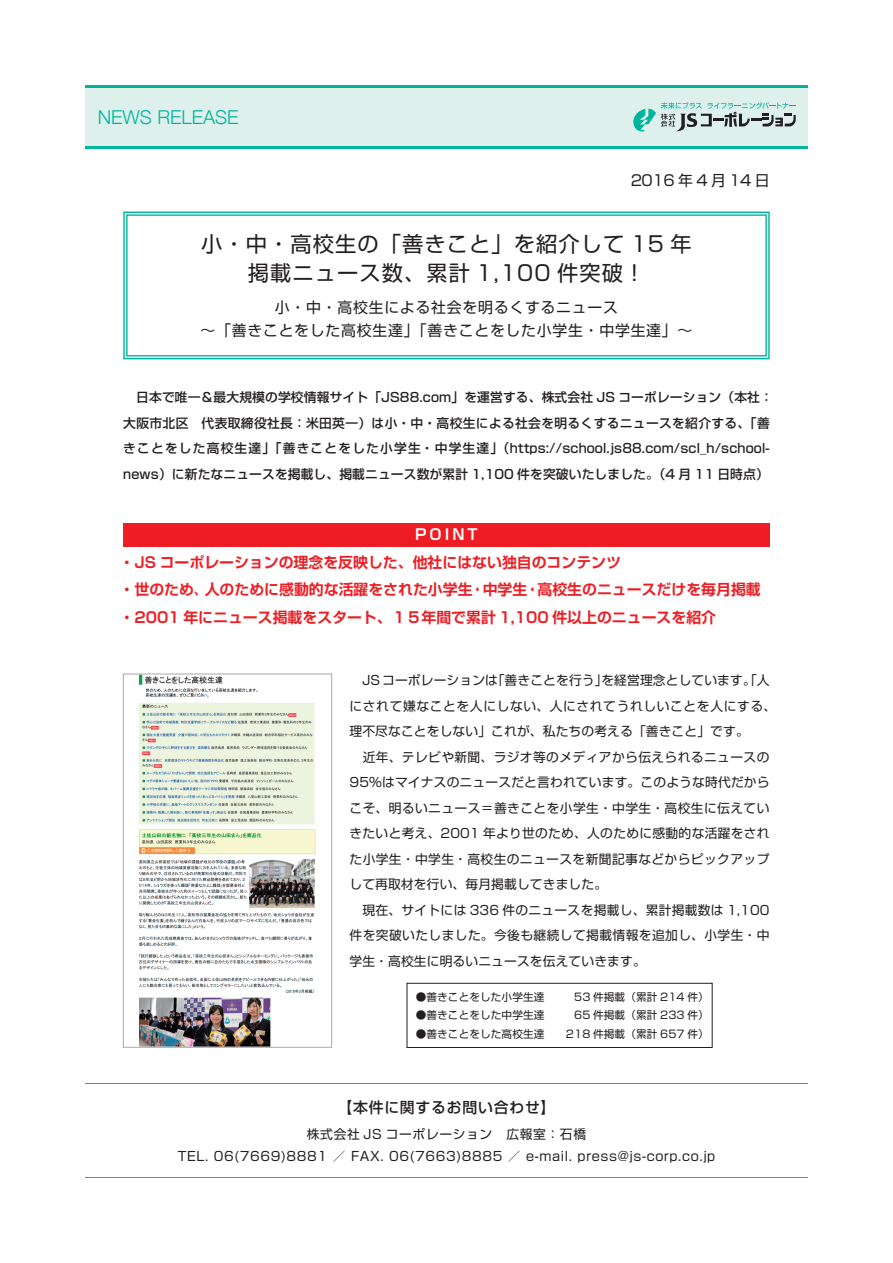
<style>
.page{position:relative;width:893px;height:1263px;background:#fff}
.page>*{position:absolute;margin:0;border:0;box-sizing:border-box;transform-origin:0 0}
.t1{font:21.3px/29.7px "Shin Go Pro";letter-spacing:.05em;color:#231f20;text-align:center}
.t2{font:300 19.2px "Helvetica Neue";color:#00b59d}
.t3{font:700 14.85px/27.6px "Shin Go Pro De";color:#ee1d23}
.t4{font:14.85px/23.4px "Shin Go Pro";letter-spacing:.05em;color:#231f20;text-align:center}
.t5{font:500 14.85px "Shin Go Pro";letter-spacing:.05em;color:#231f20}
.t6{font:700 14.85px "Shin Go Pro De";letter-spacing:.2em;color:#fff}
.t7{font:12.75px/25.5px "Shin Go Pro";letter-spacing:.03em;color:#231f20}
.t8{font:500 12.75px/25.5px "Shin Go Pro";letter-spacing:.01em;color:#231f20}
.t9{font:12.75px/22.4px "Shin Go Pro";letter-spacing:.05em;color:#231f20;text-align:center}
.t10{font:500 12.75px "Shin Go Pro";letter-spacing:.09em;color:#231f20}
.t11{font:12.75px "Shin Go Pro";letter-spacing:.01em;color:#231f20}
.t12{font:10.65px "Shin Go Pro";letter-spacing:.01em;color:#231f20}
</style>
<div class="page">
<div style="left:85px;top:87px;width:723px;height:60px;background:#ddf0ec"></div>
<svg style="left:123px;top:211px;width:647px;height:149px"></svg>
<div style="left:126px;top:214px;width:641px;height:142px;border:1px solid #00b59d"></div>
<div style="left:407px;top:983px;width:305px;height:65px;border:1px solid #231f20"></div>
<hr style="left:85px;top:85px;width:723px;height:2px;background:#00b59d">
<hr style="left:85px;top:1083px;width:723px;height:1px;background:#00b59d">
<hr style="left:85px;top:1177px;width:723px;height:1px;background:#00b59d">
<hr style="left:85px;top:147px;width:723px;height:2px;background:#00b59d">
<svg style="left:633px;top:102px;width:163px;height:30px"></svg>
<div style="left:123px;top:523px;width:647px;height:23px;background:#ee1d23"></div>
<img style="left:139px;top:676px;width:177px;height:369px">
<div style="left:123px;top:674px;width:209px;height:373px;border:1px solid #a8a9ad"></div>
<h2 class="t2" style="left:98px;top:105px;width:142px">NEWS RELEASE</h2>
<p class="t4" style="left:631px;top:167px;width:140px">2016年 4 月 14 日</p>
<h1 class="t1" style="left:201px;top:226px;width:492px">小・中・高校生の「善きこと」を紹介して 15 年掲載ニュース数、累計 1,100 件突破!</h1>
<p class="t4" style="left:201px;top:294px;width:493px">小・中・高校生による社会を明るくするニュース<br>～「善きことをした高校生達」「善きことをした小学生・中学生達「~</p>
<p class="t8" style="left:123px;top:383px;width:651px">　日本で唯一＆最大規模の学校情報サイト「JS88.com」を運営する、株式会社 JS コーポレーション（本社：大阪市北区　代表取締役社長：米田英一）は小・中・高校生による社会を明るくするニュースを紹介する、「善</p>
<p class="t8" style="left:123px;top:459px;width:647px">news）に新たなニュースを掲載し、掲載ニュース数が累計 1,100 件を突破いたしました。（4 月 11 日時点(</p>
<p class="t10" style="left:123px;top:438px;width:648px">きことをした高校生達」「善きことをした小学生・中学生達」（https://school j s. 88.com/scl h_ /school-</p>
<p class="t6" style="left:415px;top:522px;width:64px">POINT</p>
<p class="t3" style="left:120px;top:546px;width:643px">・JS コーポレーションの理念を反映した、他社にはない独自のコンテンツ<br>・世のため､人のために感動的な活躍をされた小学生・中学生・高校生のニュースだけを毎月掲載・2001 年にニュース掲載をスタート、１５年間で累計 1,100 件以上のニュースを紹介</p>
<p class="t7" style="left:350px;top:666px;width:428px">　JSコーポレーションは<br>にされて嫌なことを人にしない、人にされてうれしいことを人にする、理不尽なことをしない」これが、私たちの考える「善きこと」です。<br>　近年、テレビや新聞、ラジオ等のメディアから伝えられるニュースの95％はマイナスのニュースだと言われています。このような時代だからこそ、明るいニュース＝善きことを小学生・中学生・高校生に伝えていきたいと考え、2001 年より世のため、人のために感動的な活躍をされた小学生・中学生・高校生のニュースを新聞記事などからピックアップして再取材を行い、毎月掲載してきました。<br>　現在、サイトには 336 件のニュースを掲載し、累計掲載数は 1,100件を突破いたしました。今後も継続して掲載情報を追加し、小学生・中学生・高校生に明るいニュースを伝えていきます。</p>
<p class="t12" style="left:574px;top:988px;width:136px">53 件掲載（累計 214 件(</p>
<p class="t11" style="left:601px;top:670px;width:170px">を経営理念としています。「人</p>
<p class="t11" style="left:492px;top:670px;width:117px">「善きことを行う」</p>
<p class="t12" style="left:416px;top:988px;width:130px">●善きことをした小学生達</p>
<p class="t12" style="left:416px;top:1007px;width:130px">●善きことをした中学生達</p>
<p class="t12" style="left:416px;top:1025px;width:130px">●善きことをした高校生達</p>
<p class="t12" style="left:574px;top:1007px;width:136px">65 件掲載（累計 233 件(</p>
<p class="t12" style="left:566px;top:1025px;width:144px">218 件掲載（累計 657 件(</p>
<p class="t5" style="left:337px;top:1095px;width:220px">【本件に関するお問い合わせ【</p>
<p class="t9" style="left:178px;top:1121px;width:539px">株式会社 JS コーポレーション　広報室：石橋<br>TEL. 06(7669)8881 ／ FAX. 06(7663)8885 ／ e-mail. press@js-corp.co.jp</p>
</div>
